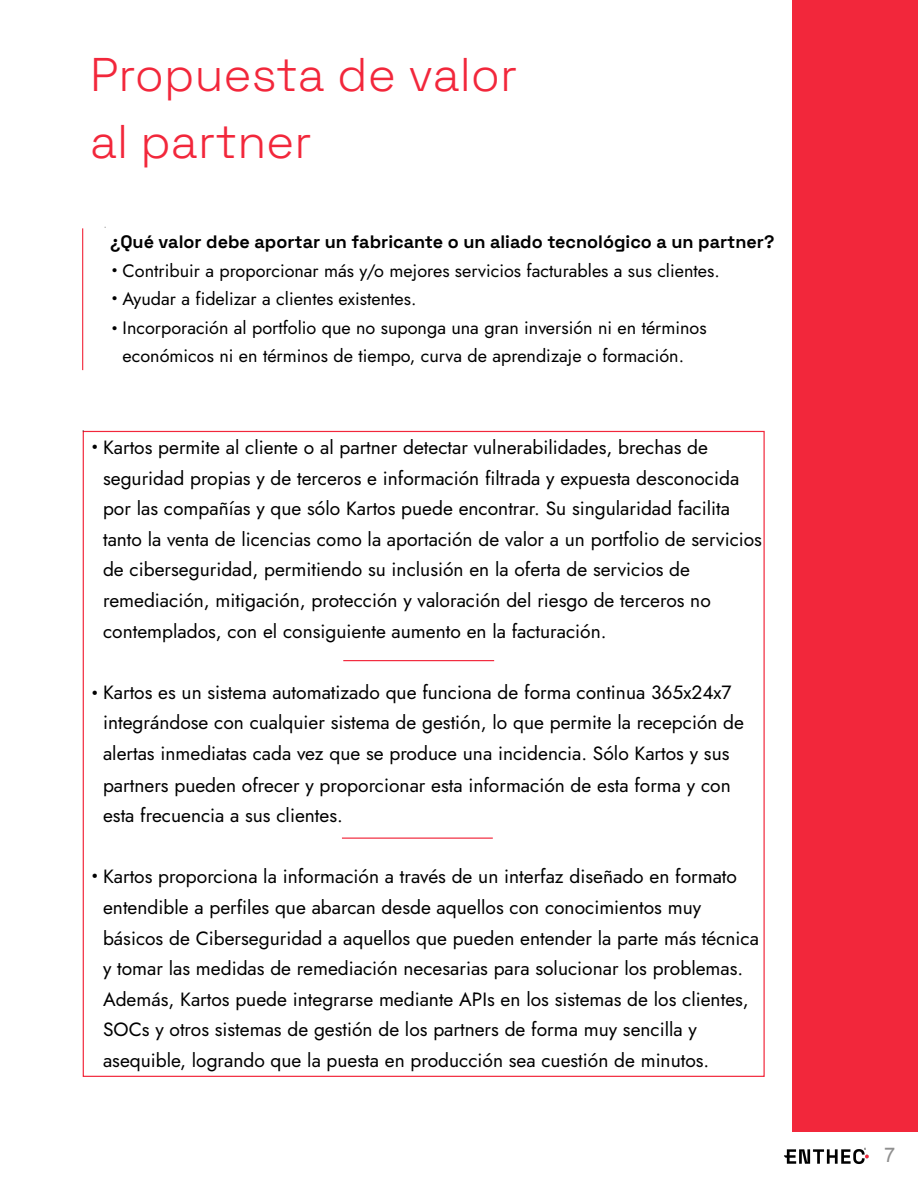
<style>
.page{position:relative;width:918px;height:1188px;background:#fff}
.page>*{position:absolute;margin:0;border:0;box-sizing:border-box;transform-origin:0 0}
.t1{font:300 47.25px/66.3px "Space Grotesk";color:#f2273b}
.t2{font:20.25px "Arial";color:#8f8f8f}
.t3{font:19.2px/30.8px "Jost";color:#000}
.t4{font:18px/28.2px "Jost";color:#000}
.t5{font:700 18px "Space Grotesk";color:#000}
.t6{font:17.25px "Arial";color:#000}
.s1{font-family:"Arial";font-size:16.2px}
</style>
<div class="page">
<div style="left:792px;top:0;width:126px;height:1132px;background:#f2273b"></div>
<hr style="left:82px;top:229px;width:1px;height:141px;background:#f2273b">
<hr style="left:344px;top:660px;width:150px;height:1px;background:#f2273b">
<hr style="left:343px;top:838px;width:149px;height:1px;background:#f2273b">
<img style="left:784px;top:1147px;width:85px;height:17px">
<h1 class="t1" style="left:90px;top:42px;width:429px">Propuesta de valor al partner</h1>
<p class="t5" style="left:110px;top:230px;width:666px">¿Qué valor debe aportar un fabricante o un aliado tecnológico a un partner?</p>
<p class="t4" style="left:112px;top:256px;width:609px"><span class="s1">•</span> Contribuir a proporcionar más y/o mejores servicios facturables a sus clientes.</p>
<p class="t4" style="left:112px;top:285px;width:306px"><span class="s1">•</span> Ayudar a fidelizar a clientes existentes.</p>
<p class="t4" style="left:123px;top:314px;width:586px;text-indent:-11px"><span class="s1">•</span> Incorporación al portfolio que no suponga una gran inversión ni en términos económicos ni en términos de tiempo, curva de aprendizaje o formación.</p>
<p class="t3" style="left:103px;top:432px;width:660px">Kartos permite al cliente o al partner detectar vulnerabilidades, brechas de seguridad propias y de terceros e información filtrada y expuesta desconocida por las compañías y que sólo Kartos puede encontrar. Su singularidad facilita tanto la venta de licencias como la aportación de valor a un portfolio de servicios de ciberseguridad, permitiendo su inclusión en la oferta de servicios de remediación, mitigación, protección y valoración del riesgo de terceros no contemplados, con el consiguiente aumento en la facturación.</p>
<p class="t6" style="left:92px;top:437px;width:8px">•</p>
<p class="t3" style="left:103px;top:677px;width:643px">Kartos es un sistema automatizado que funciona de forma continua 365x24x7 integrándose con cualquier sistema de gestión, lo que permite la recepción de alertas inmediatas cada vez que se produce una incidencia. Sólo Kartos y sus partners pueden ofrecer y proporcionar esta información de esta forma y con esta frecuencia a sus clientes.</p>
<p class="t6" style="left:92px;top:683px;width:8px">•</p>
<p class="t3" style="left:103px;top:861px;width:657px">Kartos proporciona la información a través de un interfaz diseñado en formato entendible a perfiles que abarcan desde aquellos con conocimientos muy básicos de Ciberseguridad a aquellos que pueden entender la parte más técnica y tomar las medidas de remediación necesarias para solucionar los problemas.<br>Además, Kartos puede integrarse mediante APIs en los sistemas de los clientes, SOCs y otros sistemas de gestión de los partners de forma muy sencilla y asequible, logrando que la puesta en producción sea cuestión de minutos.</p>
<p class="t6" style="left:92px;top:867px;width:8px">•</p>
<p class="t2" style="left:884px;top:1144px;width:13px">7</p>
</div>
